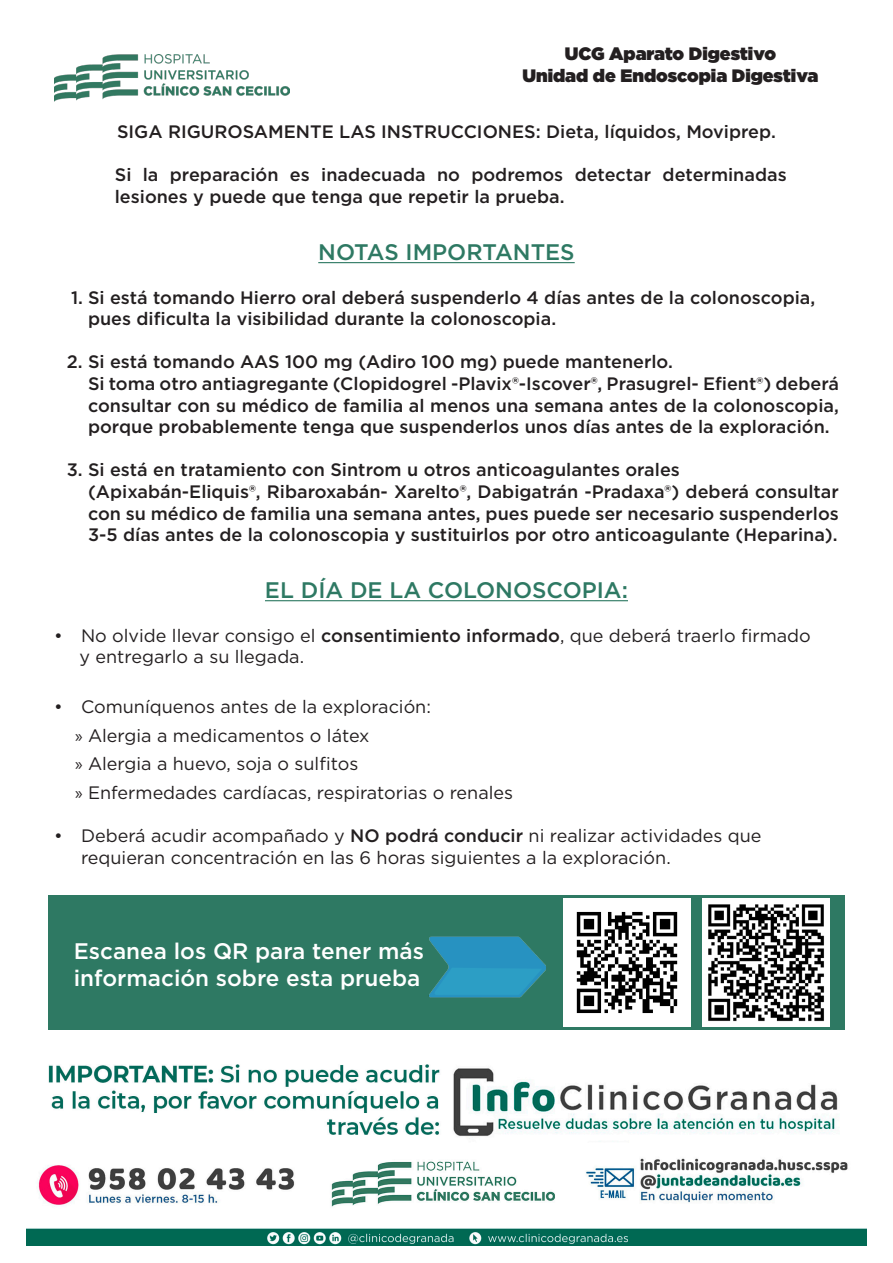
<style>
.page{position:relative;width:893px;height:1263px;background:#fff}
.page>*{position:absolute;margin:0;border:0;box-sizing:border-box;transform-origin:0 0}
.t1{font:500 22.5px "Gotham";color:#fff}
.t2{font:500 22.5px "Gotham";color:#2e7963}
.t3{font:500 18px/21.6px "Gotham";color:#231f20}
.t4{font:18px/21.6px "Gotham";color:#231f20}
.t5{font:900 18px "Gotham";color:#231f20}
.s1{font-weight:500}
.s2{font-family:"Myriad Pro"}
</style>
<div class="page">
<img style="left:54px;top:54px;width:235px;height:47px">
<hr style="left:318px;top:262px;width:257px;height:1px;background:#2e7963">
<hr style="left:265px;top:600px;width:363px;height:1px;background:#2e7963">
<img style="left:27px;top:1064px;width:839px;height:182px">
<div style="left:48px;top:895px;width:796px;height:135px;background:#2e7963"></div>
<img style="left:563px;top:899px;width:128px;height:127px">
<img style="left:428px;top:936px;width:118px;height:62px">
<img style="left:702px;top:899px;width:128px;height:127px">
<p class="t5" style="left:565px;top:41px;width:213px">UCG Aparato Digestivo</p>
<p class="t5" style="left:522px;top:62px;width:297px">Unidad de Endoscopia Digestiva</p>
<p class="t3" style="left:117px;top:120px;width:660px">SIGA RIGUROSAMENTE LAS INSTRUCCIONES: Dieta, líquidos, Moviprep.</p>
<p class="t3" style="left:115px;top:164px;width:673px">Si la preparación es inadecuada no podremos detectar determinadas lesiones y puede que tenga que repetir la prueba.</p>
<p class="t2" style="left:318px;top:238px;width:258px">NOTAS IMPORTANTES</p>
<p class="t3" style="left:88px;top:286px;width:729px;text-indent:-17px">1. Si está tomando Hierro oral deberá suspenderlo 4 días antes de la colonoscopia, pues dificulta la visibilidad durante la colonoscopia.</p>
<p class="t3" style="left:67px;top:351px;width:608px">2. Si está tomando AAS 100 mg (Adiro 100 mg) puede mantenerlo.</p>
<p class="t3" style="left:88px;top:373px;width:752px;text-align:justify">Si toma otro antiagregante (Clopidogrel -Plavix®-Iscover®, Prasugrel- Efient®) deberá consultar con su médico de familia al menos una semana antes de la colonoscopia, porque probablemente tenga que suspenderlos unos días antes de la exploración.</p>
<p class="t3" style="left:67px;top:459px;width:615px">3. Si está en tratamiento con Sintrom u otros anticoagulantes orales</p>
<p class="t3" style="left:88px;top:481px;width:752px;text-align:justify">(Apixabán-Eliquis®, Ribaroxabán- Xarelto®, Dabigatrán -Pradaxa®) deberá consultar con su médico de familia una semana antes, pues puede ser necesario suspenderlos 3-5 días antes de la colonoscopia y sustituirlos por otro anticoagulante (Heparina).</p>
<p class="t2" style="left:265px;top:576px;width:364px">EL DÍA DE LA COLONOSCOPIA:</p>
<p class="t4" style="left:54px;top:624px;width:758px">• No olvide llevar consigo el <span class="s1">consentimiento informado</span>, que deberá traerlo firmado</p>
<p class="t4" style="left:80px;top:646px;width:226px">y entregarlo a su llegada.</p>
<p class="t4" style="left:54px;top:696px;width:378px">• Comuníquenos antes de la exploración:</p>
<p class="t4" style="left:75px;top:724px;width:296px"><span class="s2">»</span> Alergia a medicamentos o látex</p>
<p class="t4" style="left:75px;top:753px;width:285px"><span class="s2">»</span> Alergia a huevo, soja o sulfitos</p>
<p class="t4" style="left:75px;top:781px;width:439px"><span class="s2">»</span> Enfermedades cardíacas, respiratorias o renales</p>
<p class="t4" style="left:81px;top:824px;width:682px;text-indent:-27px">• Deberá acudir acompañado y <span class="s1">NO podrá conducir</span> ni realizar actividades que requieran concentración en las 6 horas siguientes a la exploración.</p>
<p class="t1" style="left:74px;top:936px;width:352px">Escanea los QR para tener más</p>
<p class="t1" style="left:74px;top:963px;width:348px">información sobre esta prueba</p>
</div>
